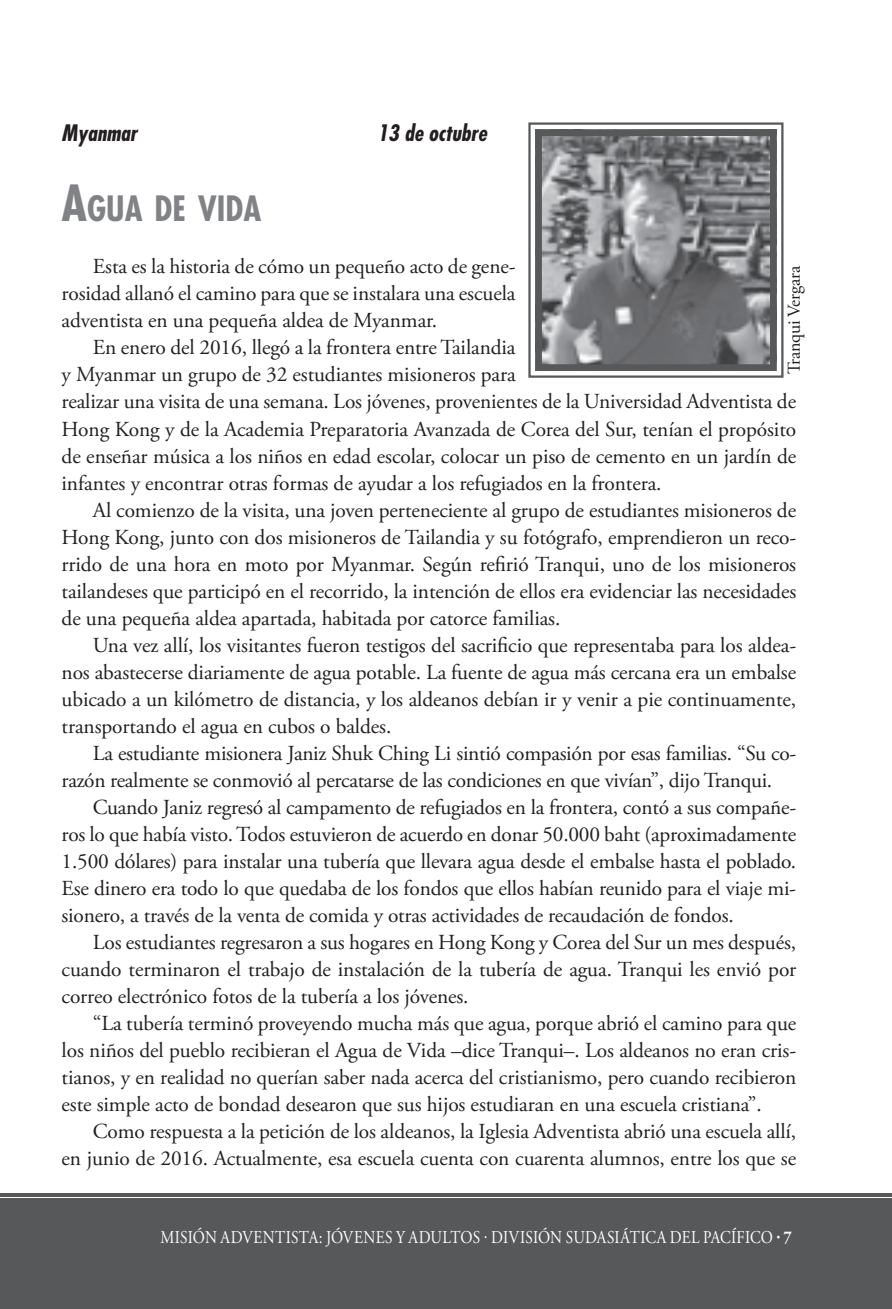
<style>
.page{position:relative;width:892px;height:1309px;background:#fff}
.page>*{position:absolute;margin:0;border:0;box-sizing:border-box;transform-origin:0 0}
.t1{font:700 condensed 33.98px "Futura Std";color:#808285}
.t2{font:italic 700 condensed 22.05px "Futura Std";color:#231f20}
.t3{font:21.38px/27px "Adobe Garamond Pro";letter-spacing:-.005em;color:#231f20;text-align:justify}
.t4{font:18px "Adobe Garamond Pro";letter-spacing:.01em;color:#fff;scale:.85 1}
.t5{font:18px "Adobe Garamond Pro";letter-spacing:-.01em;color:#231f20}
.s1{font-size:48.6px}
.s2{font-weight:700}
</style>
<div class="page">
<div style="left:0;top:1197px;width:892px;height:111px;background:#57585a"></div>
<hr style="left:0;top:1193px;width:892px;height:3px;background:#57585a">
<svg style="left:528px;top:122px;width:256px;height:256px;background:#8a8a8d"></svg>
<div style="left:535px;top:129px;width:242px;height:242px;border:7px solid #57585a"></div>
<p class="t2" style="left:62px;top:119px;width:77px">Myanmar</p>
<p class="t2" style="left:377px;top:119px;width:111px">13 de octubre</p>
<h1 class="t1" style="left:62px;top:187px;width:201px"><span class="s1">A</span>GUA DE VIDA</h1>
<p class="t3" style="left:62px;top:254px;width:456px;text-indent:31px">Esta es la historia de cómo un pequeño acto de gene&shy;rosidad allanó el camino para que se instalara una escuela adventista en una pequeña aldea de Myanmar.</p>
<p class="t3" style="left:62px;top:335px;width:736px;text-align:left;text-indent:31px">En enero del 2016, llegó a la frontera entre Tailandia<br>y Myanmar un grupo de 32 estudiantes misioneros para<br>realizar una visita de una semana. Los jóvenes, provenientes de la Universidad Adventista de Hong Kong y de la Academia Preparatoria Avanzada de Corea del Sur, tenían el propósito de enseñar música a los niños en edad escolar, colocar un piso de cemento en un jardín de infantes y encontrar otras formas de ayudar a los refugiados en la frontera.</p>
<p class="t3" style="left:62px;top:497px;width:736px;text-indent:31px">Al comienzo de la visita, una joven perteneciente al grupo de estudiantes misioneros de Hong Kong, junto con dos misioneros de Tailandia y su fotógrafo, emprendieron un reco&shy;rrido de una hora en moto por Myanmar. Según refirió Tranqui, uno de los misioneros tailandeses que participó en el recorrido, la intención de ellos era evidenciar las necesidades de una pequeña aldea apartada, habitada por catorce familias.</p>
<p class="t3" style="left:62px;top:632px;width:736px;text-indent:31px">Una vez allí, los visitantes fueron testigos del sacrificio que representaba para los aldea&shy;nos abastecerse diariamente de agua potable. La fuente de agua más cercana era un embalse ubicado a un kilómetro de distancia, y los aldeanos debían ir y venir a pie continuamente, transportando el agua en cubos o baldes.</p>
<p class="t3" style="left:62px;top:740px;width:736px;text-indent:31px">La estudiante misionera Janiz Shuk Ching Li sintió compasión por esas familias. “Su co&shy;razón realmente se conmovió al percatarse de las condiciones en que vivían”, dijo Tranqui.</p>
<p class="t3" style="left:62px;top:794px;width:736px;text-indent:31px">Cuando Janiz regresó al campamento de refugiados en la frontera, contó a sus compañe&shy;ros lo que había visto. Todos estuvieron de acuerdo en donar 50.000 baht (aproximadamente 1.500 dólares) para instalar una tubería que llevara agua desde el embalse hasta el poblado.<br>Ese dinero era todo lo que quedaba de los fondos que ellos habían reunido para el viaje mi&shy;sionero, a través de la venta de comida y otras actividades de recaudación de fondos.</p>
<p class="t3" style="left:62px;top:929px;width:736px;text-indent:31px">Los estudiantes regresaron a sus hogares en Hong Kong y Corea del Sur un mes después, cuando terminaron el trabajo de instalación de la tubería de agua. Tranqui les envió por correo electrónico fotos de la tubería a los jóvenes.</p>
<p class="t3" style="left:62px;top:1010px;width:736px;text-indent:31px">“La tubería terminó proveyendo mucha más que agua, porque abrió el camino para que los niños del pueblo recibieran el Agua de Vida –dice Tranqui–. Los aldeanos no eran cris&shy;tianos, y en realidad no querían saber nada acerca del cristianismo, pero cuando recibieron este simple acto de bondad desearon que sus hijos estudiaran en una escuela cristiana”.</p>
<p class="t3" style="left:62px;top:1118px;width:736px;text-align:right">Como respuesta a la petición de los aldeanos, la Iglesia Adventista abrió una escuela allí,<br>en junio de 2016. Actualmente, esa escuela cuenta con cuarenta alumnos, entre los que se</p>
<p class="t5" style="left:783px;top:374px;width:110px;rotate:-90deg">Tranqui Vergara</p>
<p class="t4" style="left:161px;top:1226px;width:744px">MISIÓN ADVENTISTA: JÓVENES Y ADULTOS · DIVISIÓN SUDASIÁTICA DEL PACÍFICO <span class="s2">· 7</span></p>
</div>
